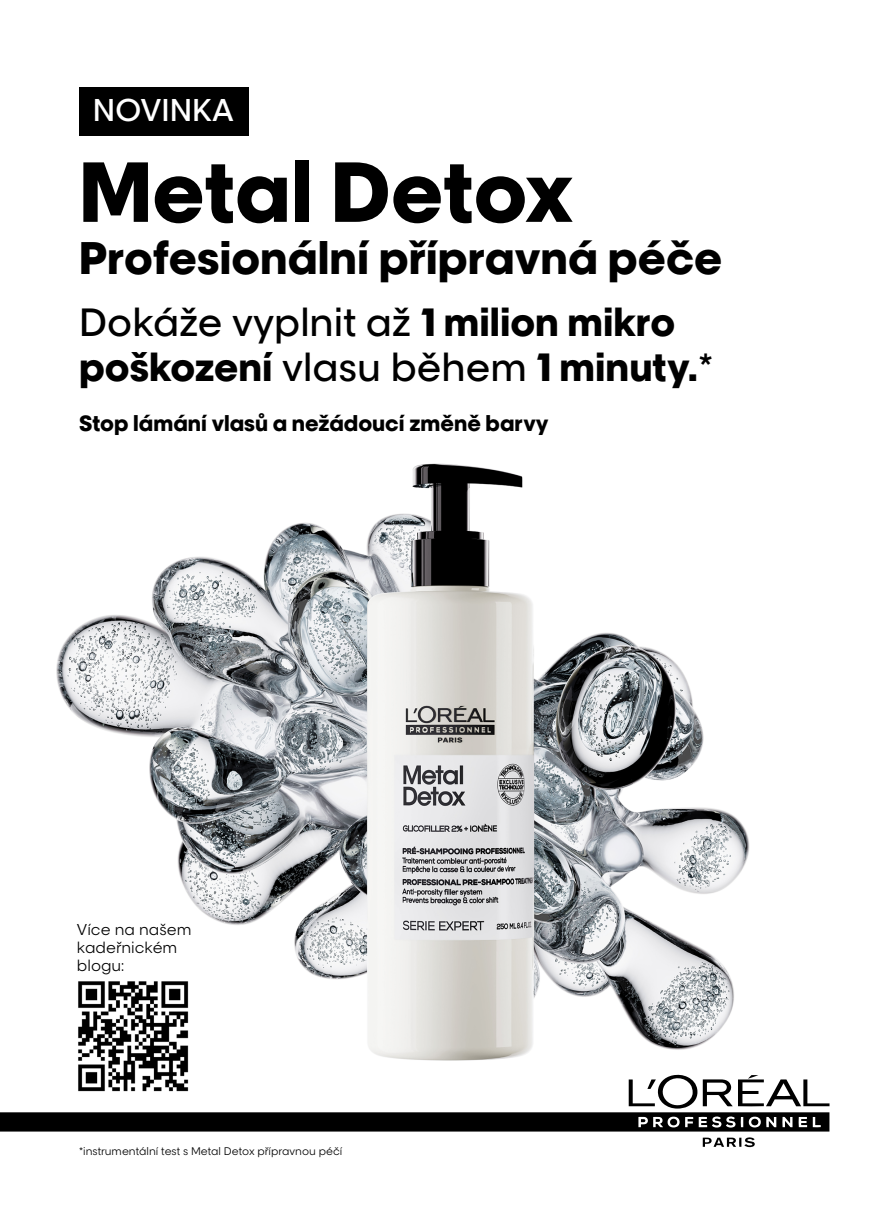
<style>
.page{position:relative;width:893px;height:1212px;background:#fff}
.page>*{position:absolute;margin:0;border:0;box-sizing:border-box;transform-origin:0 0}
.t1{font:81px "LOREAL PRO 5 Bold";color:#000}
.t2{font:43.5px "LOREAL PRO 5 Bold";color:#000}
.t3{font:37.5px "LOREAL PRO 5 Bold";color:#000}
.t4{font:37.5px "LOREAL PRO 3 Medium";color:#000}
.t5{font:30px "LOREAL PRO 3 Medium";color:#fff}
.t6{font:21px "LOREAL PRO 5 Bold";color:#000}
.t7{font:15px/18px "LOREAL PRO 2 Book";color:#000}
.t8{font:10.5px "LOREAL PRO 2 Book";color:#000}
.s1{font-family:"LOREAL PRO 5 Bold"}
.s2{font-family:"LOREAL PRO 3 Medium"}
</style>
<div class="page">
<img style="left:26px;top:463px;width:804px;height:685px">
<div style="left:79px;top:87px;width:169px;height:49px;background:#000"></div>
<svg style="left:703px;top:1137px;width:52px;height:10px"></svg>
<svg style="left:0;top:1074px;width:829px;height:57px"></svg>
<img style="left:64px;top:967px;width:139px;height:139px">
<h3 class="t5" style="left:93px;top:88px;width:142px">NOVINKA</h3>
<h1 class="t1" style="left:79px;top:130px;width:496px">Metal Detox</h1>
<h2 class="t2" style="left:79px;top:225px;width:645px">Profesionální přípravná péče</h2>
<h3 class="t4" style="left:79px;top:294px;width:598px">Dokáže vyplnit až <span class="s1">1 milion mikro</span></h3>
<h3 class="t3" style="left:79px;top:338px;width:636px">poškození <span class="s2">vlasu během</span> 1 minuty.<span class="s2">*</span></h3>
<h3 class="t6" style="left:79px;top:407px;width:471px">Stop lámání vlasů a nežádoucí změně barvy</h3>
<h3 class="t7" style="left:77px;top:920px;width:116px">Více na našem kadeřnickém blogu:</h3>
<p class="t8" style="left:79px;top:1144px;width:265px">*instrumentální test s Metal Detox přípravnou péčí</p>
</div>
